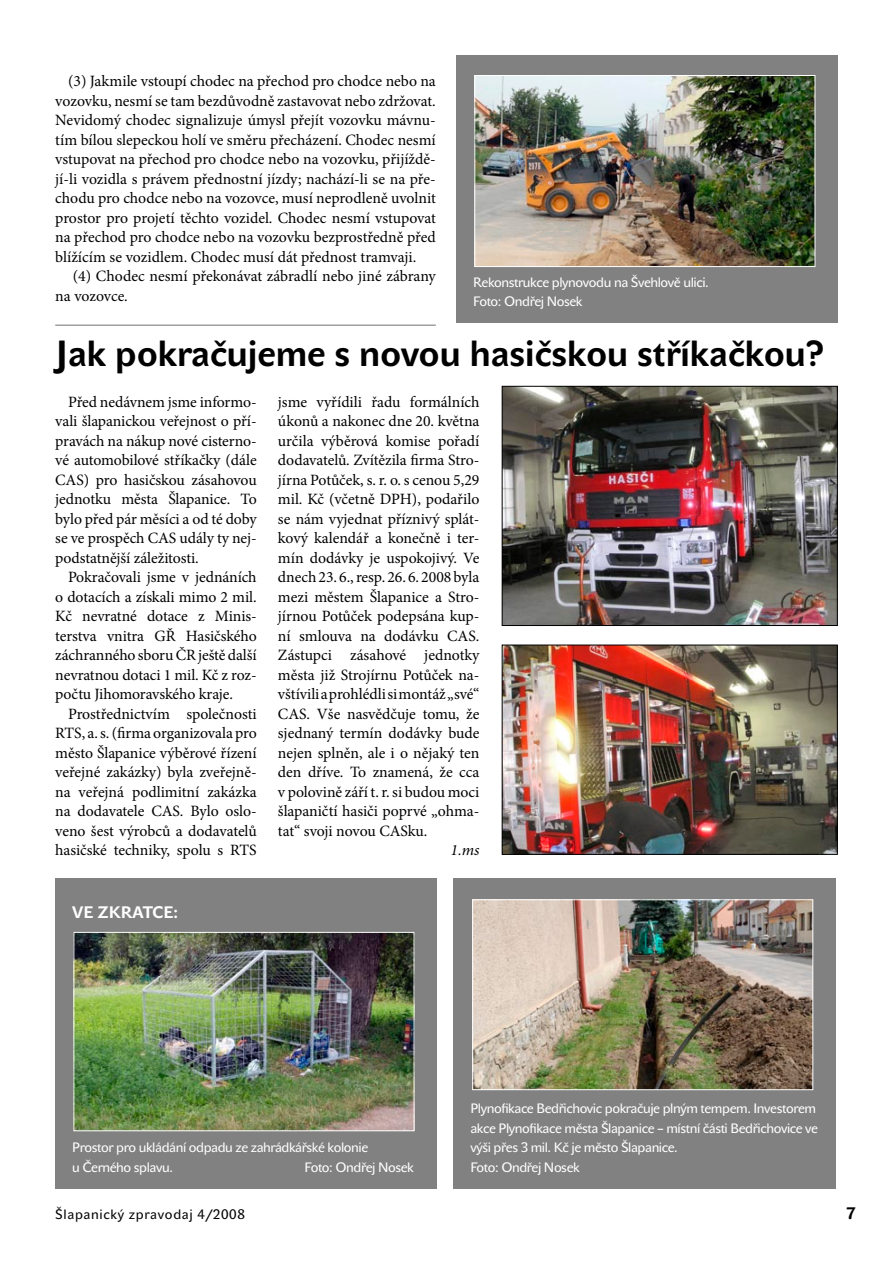
<style>
.page{position:relative;width:893px;height:1263px;background:#fff}
.page>*{position:absolute;margin:0;border:0;box-sizing:border-box;transform-origin:0 0}
.t1{font:700 36px "John Sans Text Pro";color:#000}
.t2{font:700 16.5px "John Sans Text Pro";color:#fff}
.t3{font:15.75px "Minion Pro";letter-spacing:-.005em;color:#000}
.t4{font:italic 15.75px "Minion Pro";color:#000}
.t5{font:13.5px/19.5px "John Sans Text Pro";letter-spacing:-.03em;color:#fff}
.t6{font:13.5px "John Sans Text Pro";letter-spacing:.05em;color:#000}
</style>
<div class="page">
<div style="left:453px;top:878px;width:383px;height:310px;background:#818181"></div>
<img style="left:474px;top:901px;width:337px;height:187px">
<div style="left:472px;top:899px;width:341px;height:191px;border:1px solid #fff"></div>
<div style="left:55px;top:878px;width:382px;height:310px;background:#818181"></div>
<img style="left:76px;top:934px;width:336px;height:195px">
<div style="left:74px;top:932px;width:340px;height:199px;border:1px solid #fff"></div>
<img style="left:504px;top:388px;width:332px;height:236px">
<div style="left:502px;top:386px;width:336px;height:240px;border:1px solid #000"></div>
<img style="left:504px;top:647px;width:332px;height:206px">
<div style="left:502px;top:645px;width:336px;height:210px;border:1px solid #000"></div>
<hr style="left:55px;top:325px;width:381px;height:1px;background:#818181">
<div style="left:456px;top:55px;width:382px;height:268px;background:#818181"></div>
<img style="left:476px;top:77px;width:337px;height:188px">
<div style="left:474px;top:75px;width:341px;height:192px;border:1px solid #fff"></div>
<p class="t3" style="left:68px;top:71px;width:369px">(3) Jakmile vstoupí chodec na přechod pro chodce nebo na</p>
<p class="t3" style="left:55px;top:90px;width:382px">vozovku, nesmí se tam bezdůvodně zastavovat nebo zdržovat.</p>
<p class="t3" style="left:55px;top:110px;width:382px">Nevidomý chodec signalizuje úmysl přejít vozovku mávnu-</p>
<p class="t3" style="left:55px;top:129px;width:382px">tím bílou slepeckou holí ve směru přecházení. Chodec nesmí</p>
<p class="t3" style="left:55px;top:149px;width:382px">vstupovat na přechod pro chodce nebo na vozovku, přijíždě-</p>
<p class="t3" style="left:55px;top:168px;width:382px">jí-li vozidla s právem přednostní jízdy; nachází-li se na pře-</p>
<p class="t3" style="left:55px;top:188px;width:382px">chodu pro chodce nebo na vozovce, musí neprodleně uvolnit</p>
<p class="t3" style="left:55px;top:207px;width:382px">prostor pro projetí těchto vozidel. Chodec nesmí vstupovat</p>
<p class="t3" style="left:55px;top:227px;width:382px">na přechod pro chodce nebo na vozovku bezprostředně před</p>
<p class="t3" style="left:55px;top:246px;width:362px">blížícím se vozidlem. Chodec musí dát přednost tramvaji.</p>
<p class="t3" style="left:73px;top:266px;width:365px">(4) Chodec nesmí překonávat zábradlí nebo jiné zábrany</p>
<p class="t3" style="left:55px;top:285px;width:74px">na vozovce.</p>
<p class="t5" style="left:473px;top:272px;width:235px">Rekonstrukce plynovodu na Švehlově ulici.<br>Foto: Ondřej Nosek</p>
<p class="t1" style="left:55px;top:333px;width:770px">Jak pokračujeme s novou hasičskou stříkačkou?</p>
<p class="t3" style="left:68px;top:391px;width:190px">Před nedávnem jsme informo-</p>
<p class="t3" style="left:55px;top:410px;width:203px">vali šlapanickou veřejnost o pří-</p>
<p class="t3" style="left:55px;top:430px;width:203px">pravách na nákup nové cisterno-</p>
<p class="t3" style="left:55px;top:449px;width:203px">vé automobilové stříkačky (dále</p>
<p class="t3" style="left:55px;top:469px;width:203px">CAS) pro hasičskou zásahovou</p>
<p class="t3" style="left:55px;top:488px;width:203px">jednotku města Šlapanice. To</p>
<p class="t3" style="left:55px;top:508px;width:203px">bylo před pár měsíci a od té doby</p>
<p class="t3" style="left:55px;top:527px;width:203px">se ve prospěch CAS udály ty nej-</p>
<p class="t3" style="left:55px;top:547px;width:145px">podstatnější záležitosti.</p>
<p class="t3" style="left:68px;top:566px;width:190px">Pokračovali jsme v jednáních</p>
<p class="t3" style="left:55px;top:586px;width:203px">o dotacích a získali mimo 2 mil.</p>
<p class="t3" style="left:55px;top:605px;width:203px">Kč nevratné dotace z Minis-</p>
<p class="t3" style="left:55px;top:625px;width:203px">terstva vnitra GŘ Hasičského</p>
<p class="t3" style="left:55px;top:644px;width:203px">záchranného sboru ČR ještě další</p>
<p class="t3" style="left:55px;top:664px;width:203px">nevratnou dotaci 1 mil. Kč z roz-</p>
<p class="t3" style="left:55px;top:683px;width:179px">počtu Jihomoravského kraje.</p>
<p class="t3" style="left:68px;top:703px;width:190px">Prostřednictvím společnosti</p>
<p class="t3" style="left:55px;top:722px;width:203px">RTS, a. s. (firma organizovala pro</p>
<p class="t3" style="left:55px;top:742px;width:203px">město Šlapanice výběrové řízení</p>
<p class="t3" style="left:55px;top:761px;width:203px">veřejné zakázky) byla zveřejně-</p>
<p class="t3" style="left:55px;top:781px;width:203px">na veřejná podlimitní zakázka</p>
<p class="t3" style="left:55px;top:800px;width:203px">na dodavatele CAS. Bylo oslo-</p>
<p class="t3" style="left:55px;top:820px;width:203px">veno šest výrobců a dodavatelů</p>
<p class="t3" style="left:55px;top:839px;width:203px">hasičské techniky, spolu s RTS</p>
<p class="t3" style="left:278px;top:391px;width:203px">jsme vyřídili řadu formálních</p>
<p class="t3" style="left:278px;top:410px;width:203px">úkonů a nakonec dne 20. května</p>
<p class="t3" style="left:278px;top:430px;width:203px">určila výběrová komise pořadí</p>
<p class="t3" style="left:278px;top:449px;width:203px">dodavatelů. Zvítězila firma Stro-</p>
<p class="t3" style="left:278px;top:469px;width:203px">jírna Potůček, s. r. o. s cenou 5,29</p>
<p class="t3" style="left:278px;top:488px;width:203px">mil. Kč (včetně DPH), podařilo</p>
<p class="t3" style="left:278px;top:508px;width:203px">se nám vyjednat příznivý splát-</p>
<p class="t3" style="left:278px;top:527px;width:203px">kový kalendář a konečně i ter-</p>
<p class="t3" style="left:278px;top:547px;width:203px">mín dodávky je uspokojivý. Ve</p>
<p class="t3" style="left:278px;top:566px;width:203px">dnech 23. 6., resp. 26. 6. 2008 byla</p>
<p class="t3" style="left:278px;top:586px;width:203px">mezi městem Šlapanice a Stro-</p>
<p class="t3" style="left:278px;top:605px;width:203px">jírnou Potůček podepsána kup-</p>
<p class="t3" style="left:278px;top:625px;width:203px">ní smlouva na dodávku CAS.</p>
<p class="t3" style="left:278px;top:644px;width:203px">Zástupci zásahové jednotky</p>
<p class="t3" style="left:278px;top:664px;width:203px">města již Strojírnu Potůček na-</p>
<p class="t3" style="left:278px;top:683px;width:203px">vštívili aprohlédli si montáž „své“</p>
<p class="t3" style="left:278px;top:703px;width:203px">CAS. Vše nasvědčuje tomu, že</p>
<p class="t3" style="left:278px;top:722px;width:203px">sjednaný termín dodávky bude</p>
<p class="t3" style="left:278px;top:742px;width:203px">nejen splněn, ale i o nějaký ten</p>
<p class="t3" style="left:278px;top:761px;width:203px">den dříve. To znamená, že cca</p>
<p class="t3" style="left:278px;top:781px;width:203px">v polovině září t. r. si budou moci</p>
<p class="t3" style="left:278px;top:800px;width:203px">šlapaničtí hasiči poprvé „ohma-</p>
<p class="t3" style="left:278px;top:820px;width:151px">tat“ svoji novou CASku.</p>
<p class="t4" style="left:450px;top:839px;width:30px">1.ms</p>
<p class="t2" style="left:72px;top:903px;width:107px">VE ZKRATCE:</p>
<p class="t5" style="left:72px;top:1138px;width:297px">Prostor pro ukládání odpadu ze zahrádkářské kolonie u Černého splavu.</p>
<p class="t5" style="left:304px;top:1157px;width:111px">Foto: Ondřej Nosek</p>
<p class="t6" style="left:55px;top:1207px;width:191px">Šlapanický zpravodaj 4/2008</p>
<p class="t5" style="left:470px;top:1099px;width:349px">Plynofikace Bedřichovic pokračuje plným tempem. Investorem akce Plynofikace města Šlapanice – místní části Bedřichovice ve výši přes 3 mil. Kč je město Šlapanice.<br>Foto: Ondřej Nosek</p>
</div>
